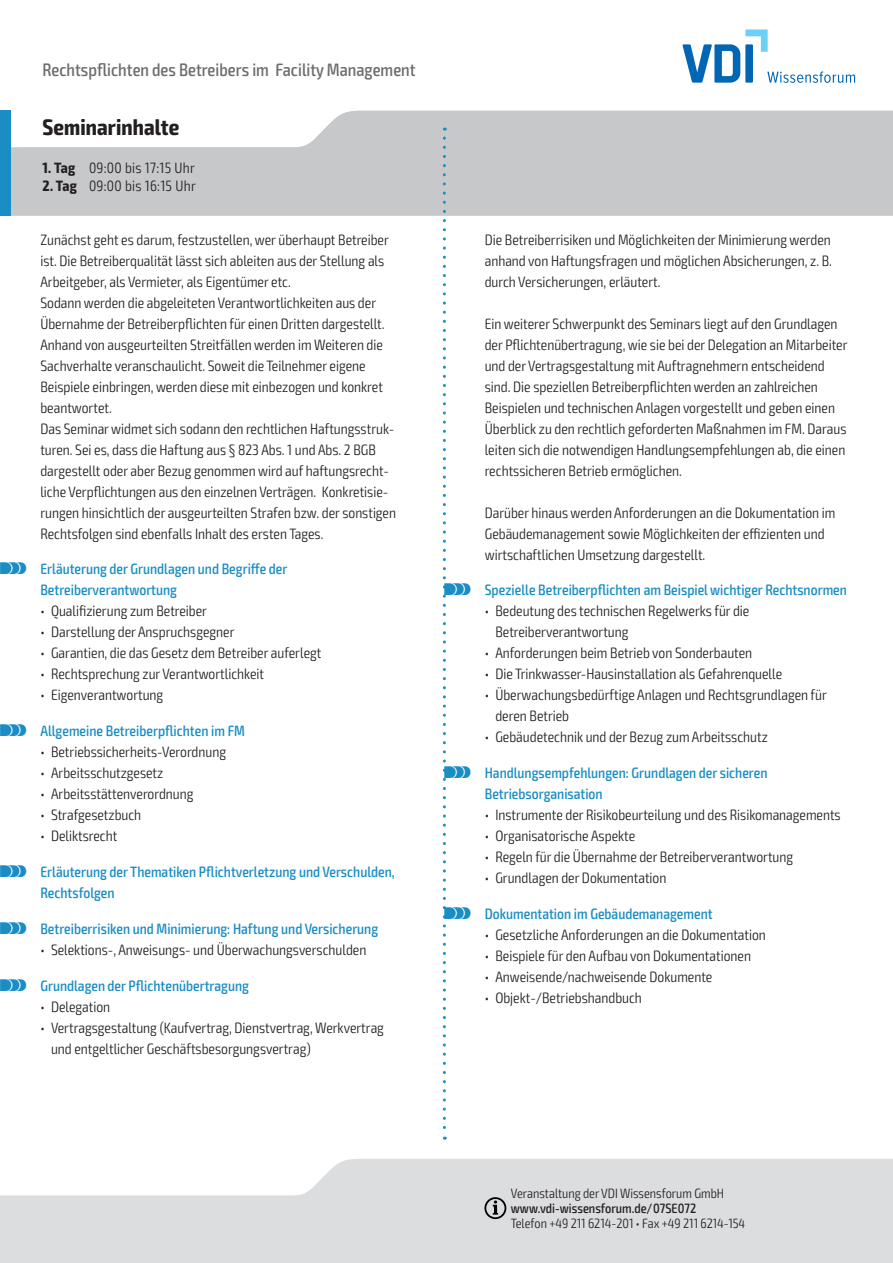
<style>
.page{position:relative;width:893px;height:1263px;background:#fff}
.page>*{position:absolute;margin:0;border:0;box-sizing:border-box;transform-origin:0 0}
.t1{font:700 condensed 22.5px "Exo 2";letter-spacing:.005em;color:#231f20}
.t2{font:500 condensed 18px "Exo 2";color:#6c6d70}
.t3{font:300 condensed 15px/21px "Exo 2";color:#231f20}
.t4{font:500 condensed 15px/21px "Exo 2";color:#1a8dc4}
.t5{font:300 condensed 15px "Exo 2";letter-spacing:.02em;color:#231f20}
.t6{font:300 condensed 13.5px "Exo 2";color:#231f20}
.t7{font:500 condensed 13.5px "Exo 2";color:#231f20}
.s1{font-weight:700}
.s2{font-family:"VDI Iconset S4 A Regular";font-weight:400;font-stretch:normal}
</style>
<div class="page">
<svg style="left:0;top:1159px;width:893px;height:104px;background:#e0e1e3"></svg>
<svg style="left:11px;top:111px;width:882px;height:105px;background:#cdced0"></svg>
<div style="left:0;top:111px;width:11px;height:105px;background:#1a8dc4"></div>
<svg style="left:484px;top:1197px;width:22px;height:22px"></svg>
<svg style="left:682px;top:30px;width:173px;height:53px"></svg>
<svg style="left:443px;top:138px;width:3px;height:1002px"></svg>
<p class="t2" style="left:43px;top:59px;width:375px">Rechtspflichten des Betreibers im Facility Management</p>
<h1 class="t1" style="left:43px;top:113px;width:138px">Seminarinhalte</h1>
<p class="t5" style="left:43px;top:159px;width:154px"><span class="s1">1. Tag</span> 09:00 bis 17:15 Uhr</p>
<p class="t5" style="left:43px;top:177px;width:155px"><span class="s1">2. Tag</span> 09:00 bis 16:15 Uhr</p>
<p class="t3" style="left:40px;top:229px;width:357px">Zunächst geht es darum, festzustellen, wer überhaupt Betreiber ist. Die Betreiberqualität lässt sich ableiten aus der Stellung als Arbeitgeber, als Vermieter, als Eigentümer etc.<br>Sodann werden die abgeleiteten Verantwortlichkeiten aus der Übernahme der Betreiberpflichten für einen Dritten dargestellt.<br>Anhand von ausgeurteilten Streitfällen werden im Weiteren die Sachverhalte veranschaulicht. Soweit die Teilnehmer eigene Beispiele einbringen, werden diese mit einbezogen und konkret beantwortet.<br>Das Seminar widmet sich sodann den rechtlichen Haftungsstruk&shy;turen. Sei es, dass die Haftung aus § 823 Abs. 1 und Abs. 2 BGB dargestellt oder aber Bezug genommen wird auf haftungsrecht&shy;liche Verpflichtungen aus den einzelnen Verträgen. Konkretisie&shy;rungen hinsichtlich der ausgeurteilten Strafen bzw. der sonstigen Rechtsfolgen sind ebenfalls Inhalt des ersten Tages.</p>
<p class="t4" style="left:40px;top:559px;width:249px;text-indent:-40px"><span class="s2">S</span> Erläuterung der Grundlagen und Begriffe der<br>Betreiberverantwortung</p>
<p class="t3" style="left:40px;top:601px;width:168px">• Qualifizierung zum Betreiber</p>
<p class="t3" style="left:40px;top:622px;width:196px">• Darstellung der Anspruchsgegner</p>
<p class="t3" style="left:40px;top:643px;width:283px">• Garantien, die das Gesetz dem Betreiber auferlegt</p>
<p class="t3" style="left:40px;top:664px;width:225px">• Rechtsprechung zur Verantwortlichkeit</p>
<p class="t3" style="left:40px;top:685px;width:124px">• Eigenverantwortung</p>
<p class="t4" style="left:0;top:721px;width:247px"><span class="s2">S</span> Allgemeine Betreiberpflichten im FM</p>
<p class="t3" style="left:40px;top:742px;width:187px">• Betriebssicherheits-Verordnung</p>
<p class="t3" style="left:40px;top:763px;width:124px">• Arbeitsschutzgesetz</p>
<p class="t3" style="left:40px;top:784px;width:155px">• Arbeitsstättenverordnung</p>
<p class="t3" style="left:40px;top:805px;width:102px">• Strafgesetzbuch</p>
<p class="t3" style="left:40px;top:826px;width:78px">• Deliktsrecht</p>
<p class="t4" style="left:40px;top:862px;width:356px;text-indent:-40px"><span class="s2">S</span> Erläuterung der Thematiken Pflichtverletzung und Verschulden,<br>Rechtsfolgen</p>
<p class="t4" style="left:0;top:919px;width:380px"><span class="s2">S</span> Betreiberrisiken und Minimierung: Haftung und Versicherung</p>
<p class="t3" style="left:40px;top:940px;width:327px">• Selektions-, Anweisungs- und Überwachungsverschulden</p>
<p class="t4" style="left:0;top:975px;width:251px"><span class="s2">S</span> Grundlagen der Pflichtenübertragung</p>
<p class="t3" style="left:40px;top:996px;width:71px">• Delegation</p>
<p class="t3" style="left:51px;top:1017px;width:334px;text-indent:-11px">• Vertragsgestaltung (Kaufvertrag, Dienstvertrag, Werkvertrag und entgeltlicher Geschäftsbesorgungsvertrag)</p>
<p class="t3" style="left:485px;top:229px;width:349px;text-align:justify">Die Betreiberrisiken und Möglichkeiten der Minimierung werden anhand von Haftungsfragen und möglichen Absicherungen, z. B. durch Versicherungen, erläutert.</p>
<p class="t3" style="left:485px;top:313px;width:364px">Ein weiterer Schwerpunkt des Seminars liegt auf den Grundlagen der Pflichtenübertragung, wie sie bei der Delegation an Mitarbeiter und der Vertragsgestaltung mit Auftragnehmern entscheidend sind. Die speziellen Betreiberpflichten werden an zahlreichen Beispielen und technischen Anlagen vorgestellt und geben einen Überblick zu den rechtlich geforderten Maßnahmen im FM. Daraus leiten sich die notwendigen Handlungsempfehlungen ab, die einen rechtssicheren Betrieb ermöglichen.</p>
<p class="t3" style="left:485px;top:502px;width:352px">Darüber hinaus werden Anforderungen an die Dokumentation im<br>Gebäudemanagement sowie Möglichkeiten der effizienten und wirtschaftlichen Umsetzung dargestellt.</p>
<p class="t4" style="left:444px;top:580px;width:404px"><span class="s2">S</span> Spezielle Betreiberpflichten am Beispiel wichtiger Rechtsnormen</p>
<p class="t3" style="left:495px;top:601px;width:255px;text-indent:-11px">• Bedeutung des technischen Regelwerks für die<br>Betreiberverantwortung</p>
<p class="t3" style="left:485px;top:643px;width:269px">• Anforderungen beim Betrieb von Sonderbauten</p>
<p class="t3" style="left:485px;top:664px;width:299px">• Die Trinkwasser-Hausinstallation als Gefahrenquelle</p>
<p class="t3" style="left:495px;top:685px;width:333px;text-indent:-11px">• Überwachungsbedürftige Anlagen und Rechtsgrundlagen für deren Betrieb</p>
<p class="t3" style="left:485px;top:727px;width:285px">• Gebäudetechnik und der Bezug zum Arbeitsschutz</p>
<p class="t4" style="left:485px;top:763px;width:284px;text-indent:-40px"><span class="s2">S</span> Handlungsempfehlungen: Grundlagen der sicheren<br>Betriebsorganisation</p>
<p class="t3" style="left:485px;top:805px;width:357px">• Instrumente der Risikobeurteilung und des Risikomanagements</p>
<p class="t3" style="left:485px;top:826px;width:152px">• Organisatorische Aspekte</p>
<p class="t3" style="left:485px;top:847px;width:310px">• Regeln für die Übernahme der Betreiberverantwortung</p>
<p class="t3" style="left:485px;top:868px;width:183px">• Grundlagen der Dokumentation</p>
<p class="t4" style="left:444px;top:904px;width:270px"><span class="s2">S</span> Dokumentation im Gebäudemanagement</p>
<p class="t3" style="left:485px;top:925px;width:283px">• Gesetzliche Anforderungen an die Dokumentation</p>
<p class="t3" style="left:485px;top:946px;width:268px">• Beispiele für den Aufbau von Dokumentationen</p>
<p class="t3" style="left:485px;top:967px;width:229px">• Anweisende/nachweisende Dokumente</p>
<p class="t3" style="left:485px;top:988px;width:159px">• Objekt-/Betriebshandbuch</p>
<p class="t6" style="left:511px;top:1185px;width:215px">Veranstaltung der VDI Wissensforum GmbH</p>
<p class="t7" style="left:511px;top:1200px;width:187px">www.vdi-wissensforum.de/07SE072</p>
<p class="t6" style="left:511px;top:1215px;width:236px">Telefon +49 211 6214-201 • Fax +49 211 6214-154</p>
</div>
